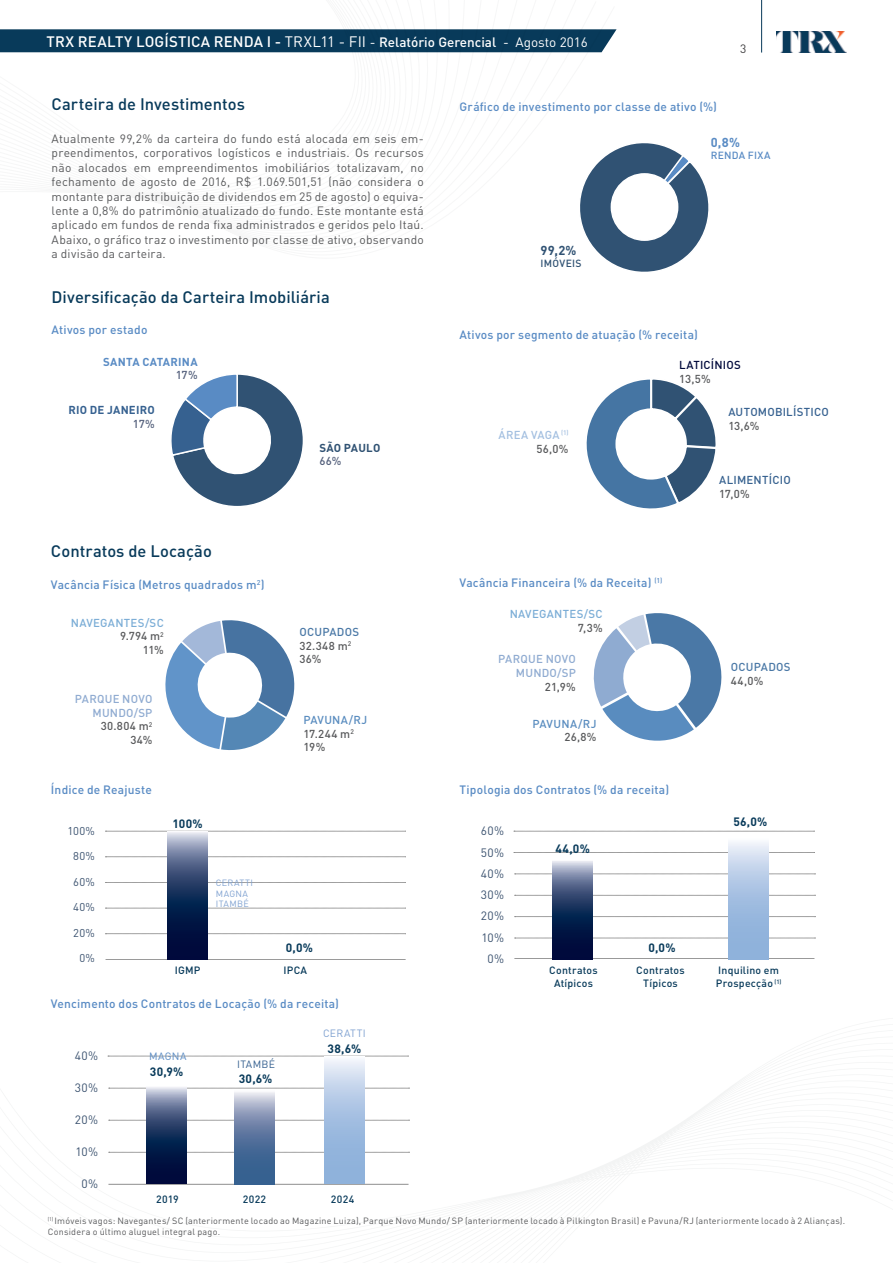
<style>
.page{position:relative;width:893px;height:1263px;background:#fff}
.page>*{position:absolute;margin:0;border:0;box-sizing:border-box;transform-origin:0 0}
.t1{font:500 16.5px "DIN";color:#083a5a}
.t2{font:500 15px "DIN";letter-spacing:.01em;color:#fff}
.t3{font:700 12.9px "DIN";color:#305273}
.t4{font:700 12.9px "DIN";color:#598bc4}
.t5{font:12px/14.4px "DIN";letter-spacing:.015em;color:#58595b;text-align:justify}
.t6{font:500 12px "DIN";letter-spacing:.015em;color:#598bc4}
.t7{font:700 12px "DIN";letter-spacing:.025em;color:#083a5a}
.t8{font:12px/21.3px "DIN";letter-spacing:.035em;color:#3b526f;text-align:center}
.t9{font:12px "DIN";color:#414042}
.t10{font:500 11.4px/13.6px "DIN";letter-spacing:.02em;color:#58595b}
.t11{font:500 11.4px/13.6px "DIN";letter-spacing:.02em;color:#8fabd1;text-align:right}
.t12{font:500 11.4px/13.6px "DIN";letter-spacing:.025em;color:#7badd6;text-align:right}
.t13{font:500 11.4px/13.6px "DIN";letter-spacing:.02em;color:#a3bfe0;text-align:right}
.t14{font:500 11.4px "DIN";letter-spacing:.02em;color:#366190}
.t15{font:700 11.4px "DIN";letter-spacing:.02em;color:#598bc4}
.t16{font:700 11.4px "DIN";letter-spacing:.015em;color:#366190}
.t17{font:500 11.4px "DIN";letter-spacing:.02em;color:#36618f}
.t18{font:500 11.4px "DIN";letter-spacing:.02em;color:#00093b}
.t19{font:500 11.4px "DIN";letter-spacing:.03em;color:#598cbf}
.t20{font:500 11.4px "DIN";color:#525e7a}
.t21{font:500 11.4px "DIN";letter-spacing:.02em;color:#4a78a6}
.t22{font:700 11.4px "DIN";letter-spacing:.015em;color:#305273}
.t23{font:11.25px "DIN";letter-spacing:.04em;color:#3b526f}
.t24{font:500 10.5px/12.6px "DIN";letter-spacing:.02em;color:#083a5a;text-align:center}
.t25{font:10.5px "DIN";letter-spacing:.03em;color:#80a2d1}
.t26{font:10.5px "DIN";letter-spacing:.015em;color:#366190}
.t27{font:10.5px "DIN";letter-spacing:.035em;color:#598bc4}
.t28{font:500 10.35px "DIN";letter-spacing:.025em;color:#598bc4}
.t29{font:500 10.35px "DIN";letter-spacing:.025em;color:#305273}
.t30{font:9px/10.8px "DIN";letter-spacing:.03em;color:#58595b}
.t31{font:9px/10.5px "DIN";letter-spacing:.035em;color:#80a2d1}
.s1{font-weight:400}
.s2{font-weight:400;font-size:13.5px}
.s3{font-size:13.5px}
.s4{color:#58595b}
.s5{color:#4a78a6}
.s6{color:#598cbf}
</style>
<div class="page">
<svg style="left:107px;top:1055px;width:632px;height:146px"></svg>
<div style="left:0;top:29px;width:617px;height:23px;background:#083a5a"></div>
<hr style="left:761px;top:0;width:1px;height:53px;background:#083a5a">
<img style="left:777px;top:31px;width:69px;height:22px">
<svg style="left:515px;top:938px;width:301px;height:1px"></svg>
<svg style="left:109px;top:1152px;width:301px;height:1px"></svg>
<svg style="left:514px;top:831px;width:301px;height:1px"></svg>
<svg style="left:108px;top:1056px;width:301px;height:1px"></svg>
<svg style="left:105px;top:831px;width:301px;height:1px"></svg>
<svg style="left:514px;top:852px;width:301px;height:1px"></svg>
<svg style="left:105px;top:856px;width:301px;height:1px"></svg>
<svg style="left:515px;top:916px;width:301px;height:1px"></svg>
<svg style="left:109px;top:1120px;width:301px;height:1px"></svg>
<svg style="left:105px;top:933px;width:301px;height:1px"></svg>
<svg style="left:515px;top:895px;width:301px;height:1px"></svg>
<svg style="left:105px;top:908px;width:301px;height:1px"></svg>
<hr style="left:514px;top:958px;width:300px;height:1px;background:#000">
<hr style="left:108px;top:1184px;width:301px;height:1px;background:#000">
<hr style="left:106px;top:959px;width:300px;height:1px;background:#000">
<svg style="left:515px;top:874px;width:301px;height:1px"></svg>
<svg style="left:109px;top:1088px;width:301px;height:1px"></svg>
<svg style="left:105px;top:882px;width:301px;height:1px"></svg>
<svg style="left:235px;top:1091px;width:39px;height:93px;background:#6a83a9"></svg>
<svg style="left:728px;top:842px;width:40px;height:117px;background:#abc4e4"></svg>
<svg style="left:325px;top:1056px;width:40px;height:128px;background:#adc5e4"></svg>
<svg style="left:553px;top:861px;width:39px;height:98px;background:#31436b"></svg>
<svg style="left:146px;top:1087px;width:40px;height:97px;background:#32446c"></svg>
<svg style="left:168px;top:831px;width:40px;height:128px;background:#33456d"></svg>
<svg style="left:580px;top:143px;width:129px;height:129px"></svg>
<div style="left:611px;top:174px;width:67px;height:66px;background:#fff;border-radius:50%"></div>
<div style="left:611px;top:173px;width:67px;height:68px;border:2px solid #fff;border-radius:50%"></div>
<svg style="left:171px;top:374px;width:132px;height:132px"></svg>
<svg style="left:586px;top:379px;width:130px;height:130px"></svg>
<svg style="left:593px;top:613px;width:129px;height:128px"></svg>
<svg style="left:165px;top:620px;width:130px;height:130px"></svg>
<p class="t2" style="left:46px;top:32px;width:543px">TRX REALTY LOGÍSTICA RENDA I - <span class="s1">TRXL11 - FII</span> <span class="s2">-</span> <span class="s3">Relatório Gerencial</span> <span class="s2">- Agosto 2016</span></p>
<p class="t9" style="left:740px;top:41px;width:8px">3</p>
<h1 class="t1" style="left:52px;top:93px;width:195px">Carteira de Investimentos</h1>
<p class="t6" style="left:460px;top:99px;width:259px">Gráfico de investimento por classe de ativo (%)</p>
<p class="t4" style="left:711px;top:134px;width:31px">0,8%</p>
<p class="t28" style="left:711px;top:149px;width:61px">RENDA FIXA</p>
<p class="t5" style="left:52px;top:131px;width:374px">Atualmente 99,2% da carteira do fundo está alocada em seis em&shy;preendimentos, corporativos logísticos e industriais. Os recursos não alocados em empreendimentos imobiliários totalizavam, no fechamento de agosto de 2016, R$ 1.069.501,51 (não considera o montante para distribuição de dividendos em 25 de agosto) o equiva&shy;lente a 0,8% do patrimônio atualizado do fundo. Este montante está aplicado em fundos de renda fixa administrados e geridos pelo Itaú.<br>Abaixo, o gráfico traz o investimento por classe de ativo, observando a divisão da carteira.</p>
<p class="t3" style="left:541px;top:242px;width:37px">99,2%</p>
<p class="t29" style="left:541px;top:257px;width:42px">IMÓVEIS</p>
<h1 class="t1" style="left:52px;top:286px;width:280px">Diversificação da Carteira Imobiliária</h1>
<p class="t6" style="left:52px;top:322px;width:97px">Ativos por estado</p>
<p class="t6" style="left:460px;top:327px;width:240px">Ativos por segmento de atuação (% receita)</p>
<p class="t15" style="left:103px;top:354px;width:96px">SANTA CATARINA</p>
<p class="t20" style="left:176px;top:368px;width:23px">17%</p>
<p class="t16" style="left:68px;top:403px;width:88px">RIO DE JANEIRO</p>
<p class="t20" style="left:133px;top:417px;width:23px">17%</p>
<p class="t22" style="left:319px;top:440px;width:62px">SÃO PAULO</p>
<p class="t20" style="left:319px;top:454px;width:23px">66%</p>
<h1 class="t1" style="left:51px;top:540px;width:163px">Contratos de Locação</h1>
<p class="t6" style="left:51px;top:577px;width:215px">Vacância Física (Metros quadrados m<sup>2</sup>)</p>
<p class="t12" style="left:71px;top:615px;width:95px">NAVEGANTES/SC<br><span class="s4">9.794 m</span><sup>2<br></sup><span class="s4">11%</span></p>
<p class="t11" style="left:75px;top:692px;width:79px">PARQUE NOVO<br>MUNDO/SP<br><span class="s4">30.804 m</span><sup>2<br></sup><span class="s4">34%</span></p>
<p class="t6" style="left:51px;top:782px;width:102px">Índice de Reajuste</p>
<p class="t23" style="left:67px;top:824px;width:29px">100%</p>
<p class="t23" style="left:73px;top:849px;width:23px">80%</p>
<p class="t23" style="left:73px;top:874px;width:23px">60%</p>
<p class="t23" style="left:73px;top:900px;width:24px">40%</p>
<p class="t23" style="left:73px;top:925px;width:23px">20%</p>
<p class="t23" style="left:79px;top:951px;width:17px">0%</p>
<p class="t7" style="left:173px;top:815px;width:32px">100%</p>
<p class="t31" style="left:216px;top:878px;width:39px">CERATTI<br>MAGNA<br>ITAMBÉ</p>
<p class="t10" style="left:299px;top:625px;width:61px"><span class="s5">OCUPADOS<br></span>32.348 m<sup>2<br></sup>36%</p>
<p class="t10" style="left:303px;top:713px;width:65px"><span class="s6">PAVUNA/RJ<br></span>17.244 m<sup>2<br></sup>19%</p>
<p class="t7" style="left:286px;top:940px;width:29px">0,0%</p>
<p class="t13" style="left:499px;top:428px;width:72px">ÁREA VAGA <sup>(1)<br></sup><span class="s4">56,0%</span></p>
<p class="t18" style="left:679px;top:357px;width:63px">LATICÍNIOS</p>
<p class="t10" style="left:679px;top:371px;width:33px">13,5%</p>
<p class="t14" style="left:728px;top:405px;width:102px">AUTOMOBILÍSTICO</p>
<p class="t10" style="left:728px;top:419px;width:33px">13,6%</p>
<p class="t17" style="left:719px;top:473px;width:73px">ALIMENTÍCIO</p>
<p class="t10" style="left:719px;top:487px;width:32px">17,0%</p>
<p class="t6" style="left:460px;top:575px;width:204px">Vacância Financeira (% da Receita) <sup>(1)</sup></p>
<p class="t12" style="left:510px;top:607px;width:95px">NAVEGANTES/SC</p>
<p class="t10" style="left:578px;top:621px;width:26px">7,3%</p>
<p class="t11" style="left:498px;top:652px;width:79px">PARQUE NOVO<br>MUNDO/SP</p>
<p class="t10" style="left:545px;top:679px;width:32px">21,9%</p>
<p class="t19" style="left:533px;top:716px;width:65px">PAVUNA/RJ</p>
<p class="t10" style="left:564px;top:730px;width:34px">26,8%</p>
<p class="t6" style="left:460px;top:782px;width:211px">Tipologia dos Contratos (% da receita)</p>
<p class="t21" style="left:731px;top:659px;width:61px">OCUPADOS</p>
<p class="t10" style="left:731px;top:673px;width:34px">44,0%</p>
<p class="t8" style="left:481px;top:820px;width:25px">60%<br>50%<br>40%<br>30%<br>20%<br>10%<br>0%</p>
<p class="t7" style="left:555px;top:840px;width:36px">44,0%</p>
<p class="t7" style="left:648px;top:940px;width:29px">0,0%</p>
<p class="t7" style="left:733px;top:814px;width:36px">56,0%</p>
<p class="t24" style="left:283px;top:963px;width:25px">IPCA</p>
<p class="t24" style="left:175px;top:964px;width:27px">IGMP</p>
<p class="t24" style="left:636px;top:964px;width:50px">Contratos<br>Típicos</p>
<p class="t24" style="left:549px;top:964px;width:50px">Contratos<br>Atípicos</p>
<p class="t6" style="left:51px;top:996px;width:290px">Vencimento dos Contratos de Locação (% da receita)</p>
<p class="t8" style="left:75px;top:1045px;width:25px">40%</p>
<p class="t8" style="left:75px;top:1077px;width:25px">30%</p>
<p class="t8" style="left:75px;top:1109px;width:25px">20%</p>
<p class="t8" style="left:76px;top:1141px;width:24px">10%</p>
<p class="t8" style="left:82px;top:1173px;width:18px">0%</p>
<p class="t27" style="left:149px;top:1049px;width:39px">MAGNA</p>
<p class="t7" style="left:150px;top:1064px;width:35px">30,9%</p>
<p class="t24" style="left:156px;top:1192px;width:24px">2019</p>
<p class="t26" style="left:237px;top:1057px;width:40px">ITAMBÉ</p>
<p class="t7" style="left:239px;top:1071px;width:35px">30,6%</p>
<p class="t24" style="left:243px;top:1192px;width:25px">2022</p>
<p class="t25" style="left:323px;top:1027px;width:44px">CERATTI</p>
<p class="t7" style="left:328px;top:1040px;width:35px">38,6%</p>
<p class="t24" style="left:331px;top:1192px;width:25px">2024</p>
<p class="t24" style="left:716px;top:964px;width:67px;text-align:left">Inquilino em<br>Prospecção <sup>(1)</sup></p>
<p class="t30" style="left:48px;top:1215px;width:799px"><sup>(1)</sup> Imóveis vagos: Navegantes/ SC (anteriormente locado ao Magazine Luiza), Parque Novo Mundo/ SP (anteriormente locado à Pilkington Brasil) e Pavuna/RJ (anteriormente locado à 2 Alianças).<br>Considera o último aluguel integral pago.</p>
</div>
